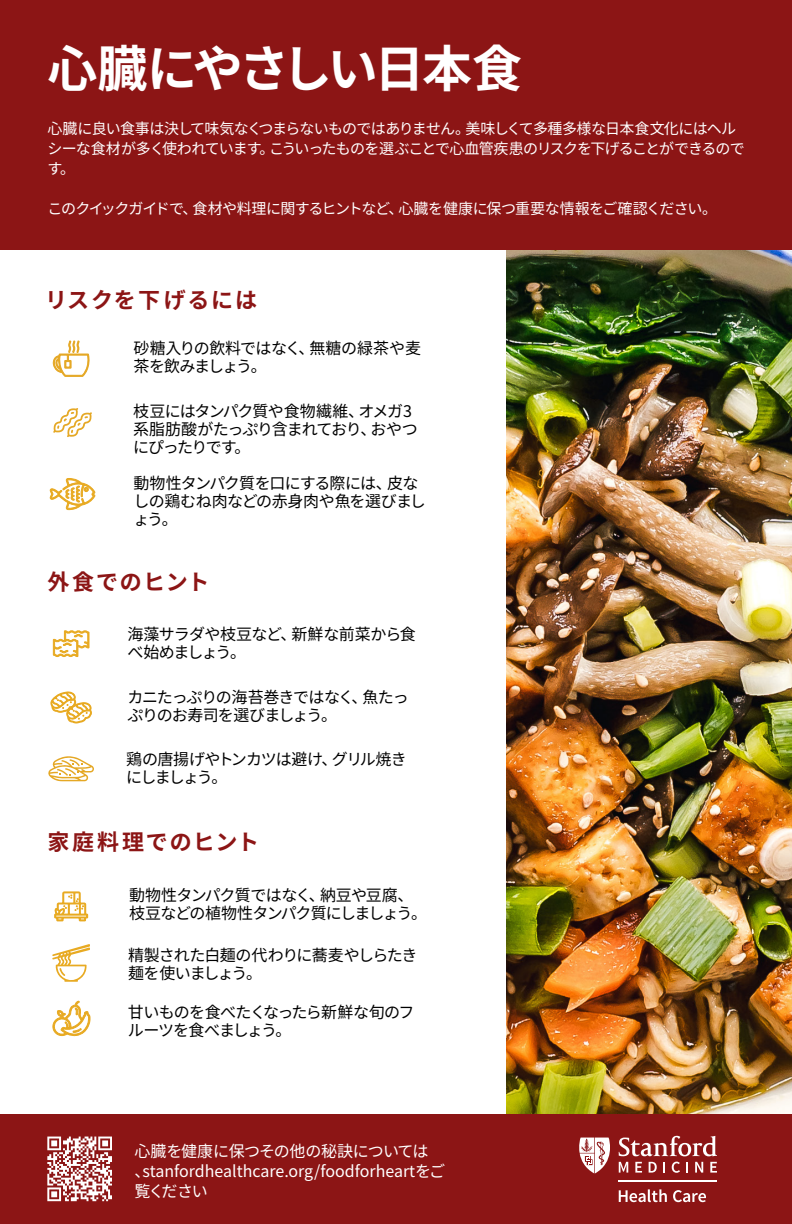
<style>
.page{position:relative;width:792px;height:1224px;background:#fff}
.page>*{position:absolute;margin:0;border:0;box-sizing:border-box;transform-origin:0 0}
.t1{font:700 50px "Noto Sans JP";letter-spacing:-.065em;color:#fff}
.t2{font:700 22px "Noto Sans JP";letter-spacing:.08em;color:#8c1515}
.t3{font:16px/18px "Noto Sans JP";letter-spacing:-.05em;color:#000}
.t4{font:16px/20px "Noto Sans JP";letter-spacing:-.01em;color:#fff}
.t5{font:16px/18px "Noto Sans JP";letter-spacing:-.07em;color:#000}
.t6{font:15px/20px "Noto Sans JP";letter-spacing:-.05em;color:#fff}
</style>
<div class="page">
<img style="left:506px;top:250px;width:286px;height:864px">
<div style="left:0;top:0;width:792px;height:250px;background:#8c1515"></div>
<div style="left:0;top:1114px;width:792px;height:110px;background:#8c1515"></div>
<svg style="left:47px;top:1137px;width:65px;height:64px"></svg>
<svg style="left:619px;top:1189px;width:48px;height:13px"></svg>
<svg style="left:673px;top:1190px;width:33px;height:12px"></svg>
<hr style="left:619px;top:1181px;width:98px;height:1px;background:#fff">
<svg style="left:579px;top:1136px;width:138px;height:37px"></svg>
<svg style="left:52px;top:340px;width:38px;height:37px"></svg>
<svg style="left:53px;top:408px;width:39px;height:29px"></svg>
<svg style="left:53px;top:630px;width:36px;height:27px"></svg>
<svg style="left:50px;top:478px;width:45px;height:32px"></svg>
<svg style="left:51px;top:692px;width:41px;height:31px"></svg>
<svg style="left:48px;top:756px;width:46px;height:25px"></svg>
<svg style="left:52px;top:1001px;width:38px;height:36px"></svg>
<svg style="left:52px;top:944px;width:38px;height:38px"></svg>
<svg style="left:54px;top:892px;width:34px;height:29px"></svg>
<h1 class="t1" style="left:48px;top:40px;width:476px">心臓にやさしい日本食</h1>
<p class="t6" style="left:48px;top:119px;width:699px">心臓に良い食事は決して味気なくつまらないものではありません。美味しくて多種多様な日本食文化にはヘルシーな食材が多く使われています。こういったものを選ぶことで心血管疾患のリスクを下げることができるのです。</p>
<p class="t6" style="left:48px;top:199px;width:671px">このクイックガイドで、食材や料理に関するヒントなど、心臓を健康に保つ重要な情報をご確認ください。</p>
<h2 class="t2" style="left:45px;top:287px;width:214px">リスクを下げるには</h2>
<p class="t3" style="left:133px;top:340px;width:289px">砂糖入りの飲料ではなく、無糖の緑茶や麦茶を飲みましょう。</p>
<p class="t3" style="left:133px;top:403px;width:286px">枝豆にはタンパク質や食物繊維、オメガ3系脂肪酸がたっぷり含まれており、おやつにぴったりです。</p>
<p class="t3" style="left:133px;top:475px;width:294px">動物性タンパク質を口にする際には、皮なしの鶏むね肉などの赤身肉や魚を選びましょう。</p>
<h2 class="t2" style="left:47px;top:569px;width:164px">外食でのヒント</h2>
<p class="t3" style="left:127px;top:626px;width:290px">海藻サラダや枝豆など、新鮮な前菜から食べ始めましょう。</p>
<p class="t3" style="left:127px;top:689px;width:283px">カニたっぷりの海苔巻きではなく、魚たっぷりのお寿司を選びましょう。</p>
<p class="t5" style="left:126px;top:751px;width:282px">鶏の唐揚げやトンカツは避け、グリル焼きにしましょう。</p>
<h2 class="t2" style="left:47px;top:829px;width:213px">家庭料理でのヒント</h2>
<p class="t3" style="left:129px;top:887px;width:300px">動物性タンパク質ではなく、納豆や豆腐、枝豆などの植物性タンパク質にしましょう。</p>
<p class="t3" style="left:128px;top:946px;width:291px">精製された白麺の代わりに蕎麦やしらたき麺を使いましょう。</p>
<p class="t3" style="left:128px;top:1004px;width:288px">甘いものを食べたくなったら新鮮な旬のフルーツを食べましょう。</p>
<p class="t4" style="left:134px;top:1141px;width:312px">心臓を健康に保つその他の秘訣については、stanfordhealthcare.org/foodforheartをご覧ください</p>
</div>
